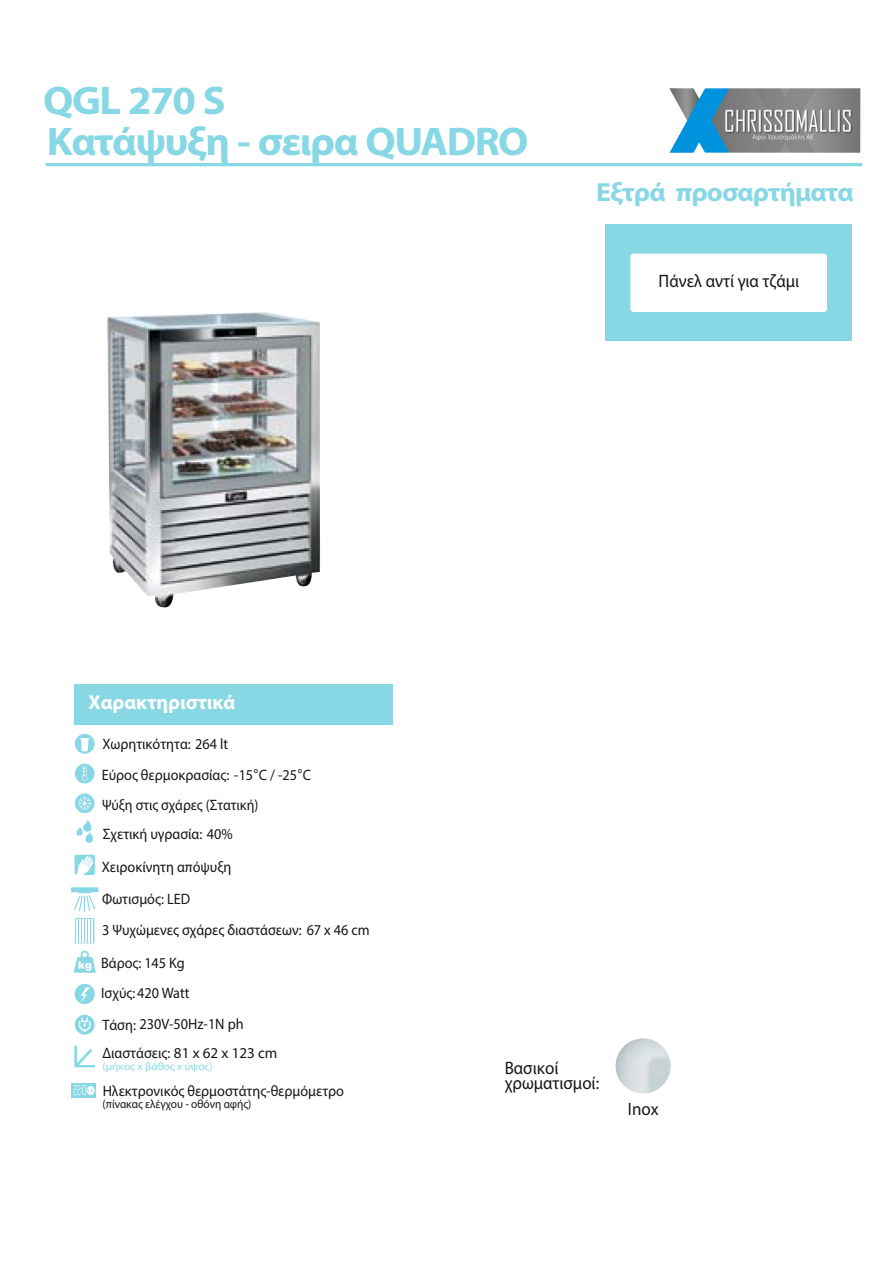
<style>
.page{position:relative;width:893px;height:1263px;background:#fff}
.page>*{position:absolute;margin:0;border:0;box-sizing:border-box;transform-origin:0 0}
.t1{font:700 40.05px "Myriad Pro";letter-spacing:-.035em;color:#87d8e4;scale:1.05 1}
.t2{font:700 26.25px "Myriad Pro";letter-spacing:-.03em;color:#87d8e4;scale:1.05 1}
.t3{font:700 20.1px "Myriad Pro";color:#fff}
.t4{font:18px/14.5px "Myriad Pro";color:#151616;scale:.94 1}
.t5{font:15.15px/30.2px "Myriad Pro";color:#151616;scale:.94 1}
.t6{font:12px "Myriad Pro";color:#151616;scale:.94 1}
.t7{font:10.8px "Myriad Pro";color:#87d8e4;scale:1.06 1}
.t8{font:700 2.85px "Arial";color:#87d8e4}
.s1{font-family:"Gautami"}
</style>
<div class="page">
<hr style="left:46px;top:163px;width:816px;height:3px;background:#87d8e4">
<div style="left:74px;top:684px;width:319px;height:41px;background:#87d8e4"></div>
<img style="left:669px;top:88px;width:191px;height:65px">
<div style="left:72px;top:1083px;width:24px;height:15px;background:#87d8e4"></div>
<svg style="left:87px;top:1086px;width:8px;height:9px"></svg>
<svg style="left:73px;top:1085px;width:20px;height:10px"></svg>
<svg style="left:616px;top:1038px;width:55px;height:55px"></svg>
<svg style="left:74px;top:950px;width:22px;height:23px"></svg>
<div style="left:75px;top:984px;width:20px;height:20px;background:#87d8e4;border-radius:50%"></div>
<svg style="left:80px;top:987px;width:10px;height:16px"></svg>
<svg style="left:75px;top:1015px;width:20px;height:19px"></svg>
<svg style="left:79px;top:1018px;width:12px;height:14px"></svg>
<svg style="left:74px;top:1046px;width:21px;height:21px"></svg>
<svg style="left:76px;top:820px;width:17px;height:23px"></svg>
<svg style="left:75px;top:734px;width:20px;height:20px"></svg>
<svg style="left:80px;top:738px;width:10px;height:13px"></svg>
<svg style="left:75px;top:793px;width:20px;height:20px"></svg>
<svg style="left:78px;top:796px;width:14px;height:14px"></svg>
<div style="left:75px;top:764px;width:20px;height:19px;background:#87d8e4;border-radius:50%"></div>
<svg style="left:82px;top:766px;width:5px;height:15px"></svg>
<svg style="left:71px;top:887px;width:27px;height:25px"></svg>
<div style="left:75px;top:918px;width:19px;height:25px;background:#87d8e4"></div>
<hr style="left:76px;top:919px;width:2px;height:23px;background:#fff">
<hr style="left:79px;top:919px;width:2px;height:23px;background:#fff">
<hr style="left:82px;top:919px;width:2px;height:23px;background:#fff">
<hr style="left:85px;top:919px;width:2px;height:23px;background:#fff">
<hr style="left:88px;top:919px;width:2px;height:23px;background:#fff">
<hr style="left:91px;top:919px;width:2px;height:23px;background:#fff">
<div style="left:75px;top:855px;width:20px;height:20px;background:#87d8e4;border-radius:2px"></div>
<svg style="left:76px;top:856px;width:17px;height:19px"></svg>
<img style="left:107px;top:312px;width:213px;height:296px">
<div style="left:605px;top:224px;width:247px;height:117px;background:#87d8e4"></div>
<div style="left:627px;top:250px;width:203px;height:65px;background:#fff;border:3px solid #87d8e4;border-radius:5px"></div>
<h1 class="t1" style="left:43px;top:84px;width:175px">QGL 270 S</h1>
<h1 class="t1" style="left:47px;top:125px;width:460px">Κατάψυξη - σειρα QUADRO</h1>
<h2 class="t2" style="left:596px;top:181px;width:247px">Εξτρά προσαρτήματα</h2>
<p class="t4" style="left:659px;top:276px;width:151px">Πάνελ αντί για τζάμι</p>
<h3 class="t3" style="left:89px;top:694px;width:148px">Χαρακτηριστικά</h3>
<p class="t5" style="left:102px;top:730px;width:224px">Χωρητικότητα: 264 lt<br>Εύρος θερμοκρασίας: -15<span class="s1">°</span>C / -25<span class="s1">°</span>C<br>Ψύξη στις σχάρες (Στατική)<br>Σχετική υγρασία: 40%</p>
<p class="t5" style="left:102px;top:853px;width:139px">Χειροκίνητη απόψυξη</p>
<p class="t5" style="left:102px;top:885px;width:95px">Φωτισμός: LED</p>
<p class="t5" style="left:102px;top:916px;width:286px">3 Ψυχώμενες σχάρες διαστάσεων: 67 x 46 cm</p>
<p class="t8" style="left:88px;top:1090px;width:4px">C</p>
<p class="t5" style="left:101px;top:948px;width:153px;line-height:30.9px">Βάρος: 145 Kg<br>Ισχύς: 420 Watt<br>Τάση: 230V-50Hz-1N ph</p>
<p class="t5" style="left:102px;top:1039px;width:188px">Διαστάσεις: 81 x 62 x 123 cm</p>
<p class="t7" style="left:103px;top:1061px;width:105px">(μήκος x βάθος x ύψος)</p>
<p class="t5" style="left:103px;top:1077px;width:258px">Ηλεκτρονικός θερμοστάτης-θερμόμετρο</p>
<p class="t6" style="left:103px;top:1099px;width:160px">(πίνακας ελέγχου - οθόνη αφής)</p>
<p class="t4" style="left:505px;top:1063px;width:102px">Βασικοί χρωματισμοί:</p>
<p class="t4" style="left:628px;top:1103px;width:34px">Inox</p>
</div>
